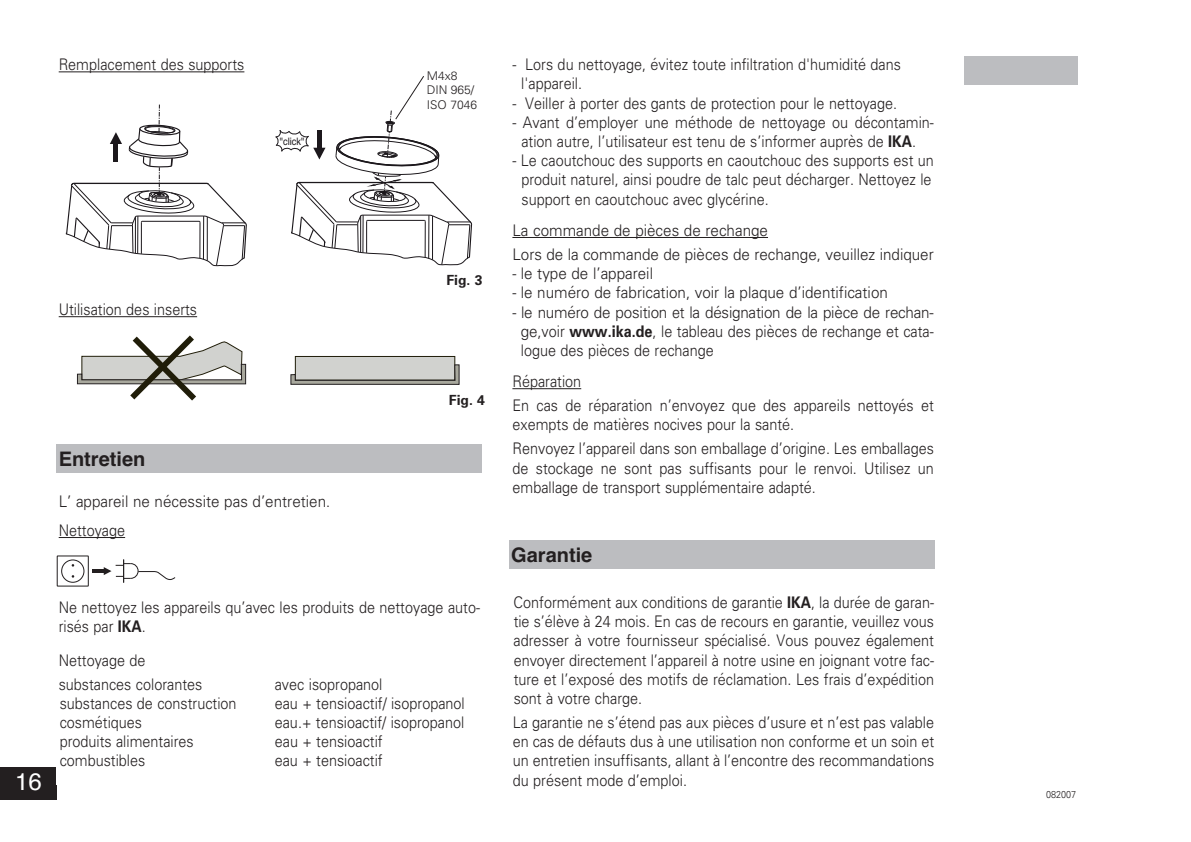
<style>
.page{position:relative;width:1191px;height:842px;background:#fff}
.page>*{position:absolute;margin:0;border:0;box-sizing:border-box;transform-origin:0 0}
.t1{font:24px "Helvetica";color:#fff}
.t2{font:700 20px "Helvetica";color:#231f20}
.t3{font:300 16px/19.2px "Univers CE";color:#231f20;scale:.9 1}
.t4{font:300 16px/28.8px "Univers CE";color:#231f20;scale:.95 1}
.t5{font:700 14px "Univers CE";color:#231f20}
.t6{font:300 12px/14.4px "Univers CE";color:#231f20}
.t7{font:10.2px "Helvetica";color:#1c181c;scale:.9 1}
.t8{font:300 10px "Univers CE";color:#231f20;scale:.9 1}
.s1{font-weight:700}
</style>
<div class="page">
<div style="left:0;top:767px;width:57px;height:33px;background:#231f20"></div>
<div style="left:964px;top:57px;width:113px;height:28px;background:#bcbdc0"></div>
<hr style="left:59px;top:71px;width:185px;height:1px;background:#231f20">
<hr style="left:59px;top:316px;width:138px;height:1px;background:#231f20">
<hr style="left:59px;top:537px;width:66px;height:1px;background:#231f20">
<hr style="left:512px;top:237px;width:256px;height:1px;background:#231f20">
<hr style="left:512px;top:388px;width:69px;height:1px;background:#231f20">
<div style="left:509px;top:541px;width:425px;height:28px;background:#bcbdc0"></div>
<svg style="left:65px;top:105px;width:182px;height:162px"></svg>
<div style="left:295px;top:356px;width:160px;height:24px;background:#d1d2cf"></div>
<div style="left:295px;top:356px;width:160px;height:24px;border:1px solid #201d09"></div>
<svg style="left:290px;top:364px;width:170px;height:21px"></svg>
<svg style="left:77px;top:335px;width:169px;height:66px"></svg>
<div style="left:57px;top:444px;width:425px;height:28px;background:#bcbdc0"></div>
<div style="left:57px;top:555px;width:32px;height:32px;border:1px solid #231f20"></div>
<div style="left:61px;top:559px;width:23px;height:24px;border:1px solid #231f20;border-radius:50%"></div>
<svg style="left:92px;top:559px;width:84px;height:24px"></svg>
<svg style="left:275px;top:76px;width:198px;height:190px"></svg>
<p class="t3" style="left:59px;top:56px;width:208px">Remplacement des supports</p>
<p class="t7" style="left:280px;top:136px;width:29px">"click"</p>
<p class="t6" style="left:427px;top:70px;width:52px">M4x8<br>DIN 965/<br>ISO 7046</p>
<p class="t3" style="left:59px;top:301px;width:155px">Utilisation des inserts</p>
<p class="t5" style="left:446px;top:275px;width:38px">Fig. 3</p>
<p class="t2" style="left:59px;top:447px;width:88px">Entretien</p>
<p class="t4" style="left:59px;top:488px;width:287px">L’ appareil ne nécessite pas d’entretien.<br>Nettoyage</p>
<p class="t5" style="left:449px;top:395px;width:38px">Fig. 4</p>
<h1 class="t1" style="left:15px;top:767px;width:28px">16</h1>
<p class="t3" style="left:59px;top:599px;width:469px">Ne nettoyez les appareils qu’avec les produits de nettoyage auto&shy;risés par <span class="s1">IKA</span>.</p>
<p class="t3" style="left:59px;top:649px;width:161px;line-height:24px">Nettoyage de substances colorantes</p>
<p class="t3" style="left:275px;top:676px;width:121px">avec isopropanol</p>
<p class="t3" style="left:60px;top:695px;width:198px">substances de construction</p>
<p class="t3" style="left:275px;top:695px;width:213px">eau + tensioactif/ isopropanol</p>
<p class="t3" style="left:60px;top:714px;width:93px">cosmétiques</p>
<p class="t3" style="left:275px;top:714px;width:212px">eau.+ tensioactif/ isopropanol</p>
<p class="t3" style="left:60px;top:733px;width:150px">produits alimentaires</p>
<p class="t3" style="left:275px;top:733px;width:121px">eau + tensioactif</p>
<p class="t3" style="left:60px;top:752px;width:97px">combustibles</p>
<p class="t3" style="left:275px;top:752px;width:121px">eau + tensioactif</p>
<p class="t3" style="left:521px;top:56px;width:423px;text-indent:-9px">- Lors du nettoyage, évitez toute infiltration d'humidité dans l'appareil.</p>
<p class="t3" style="left:512px;top:95px;width:429px">- Veiller à porter des gants de protection pour le nettoyage.</p>
<p class="t3" style="left:512px;top:114px;width:470px;text-align:center">- Avant d’employer une méthode de nettoyage ou décontamin&shy;ation autre, l’utilisateur est tenu de s’informer auprès de <span class="s1">IKA</span>.</p>
<p class="t3" style="left:521px;top:152px;width:460px;text-indent:-9px">- Le caoutchouc des supports en caoutchouc des supports est un produit naturel, ainsi poudre de talc peut décharger. Nettoyez le support en caoutchouc avec glycérine.</p>
<p class="t4" style="left:512px;top:220px;width:445px;line-height:24px">La commande de pièces de rechange<br>Lors de la commande de pièces de rechange, veuillez indiquer</p>
<p class="t3" style="left:512px;top:265px;width:158px">- le type de l’appareil</p>
<p class="t3" style="left:512px;top:284px;width:419px">- le numéro de fabrication, voir la plaque d’identification</p>
<p class="t3" style="left:521px;top:304px;width:460px;text-align:justify;text-indent:-8px">- le numéro de position et la désignation de la pièce de rechan&shy;ge,voir <span class="s1">www.ika.de</span>, le tableau des pièces de rechange et cata&shy;logue des pièces de rechange</p>
<p class="t3" style="left:512px;top:371px;width:470px;line-height:24px">Réparation<br>En cas de réparation n’envoyez que des appareils nettoyés et</p>
<p class="t3" style="left:512px;top:414px;width:470px;line-height:24px">exempts de matières nocives pour la santé.<br>Renvoyez l’appareil dans son emballage d’origine. Les emballages</p>
<p class="t3" style="left:512px;top:460px;width:470px">de stockage ne sont pas suffisants pour le renvoi. Utilisez un emballage de transport supplémentaire adapté.</p>
<p class="t2" style="left:511px;top:543px;width:83px">Garantie</p>
<p class="t3" style="left:513px;top:594px;width:469px;text-align:justify">Conformément aux conditions de garantie <span class="s1">IKA</span>, la durée de garan&shy;tie s’élève à 24 mois. En cas de recours en garantie, veuillez vous adresser à votre fournisseur spécialisé. Vous pouvez également envoyer directement l’appareil à notre usine en joignant votre fac&shy;ture et l’exposé des motifs de réclamation. Les frais d’expédition sont à votre charge.</p>
<p class="t3" style="left:513px;top:714px;width:470px;text-align:justify">La garantie ne s’étend pas aux pièces d’usure et n’est pas valable en cas de défauts dus à une utilisation non conforme et un soin et un entretien insuffisants, allant à l’encontre des recommandations du présent mode d’emploi.</p>
<p class="t8" style="left:1046px;top:791px;width:35px">082007</p>
</div>
